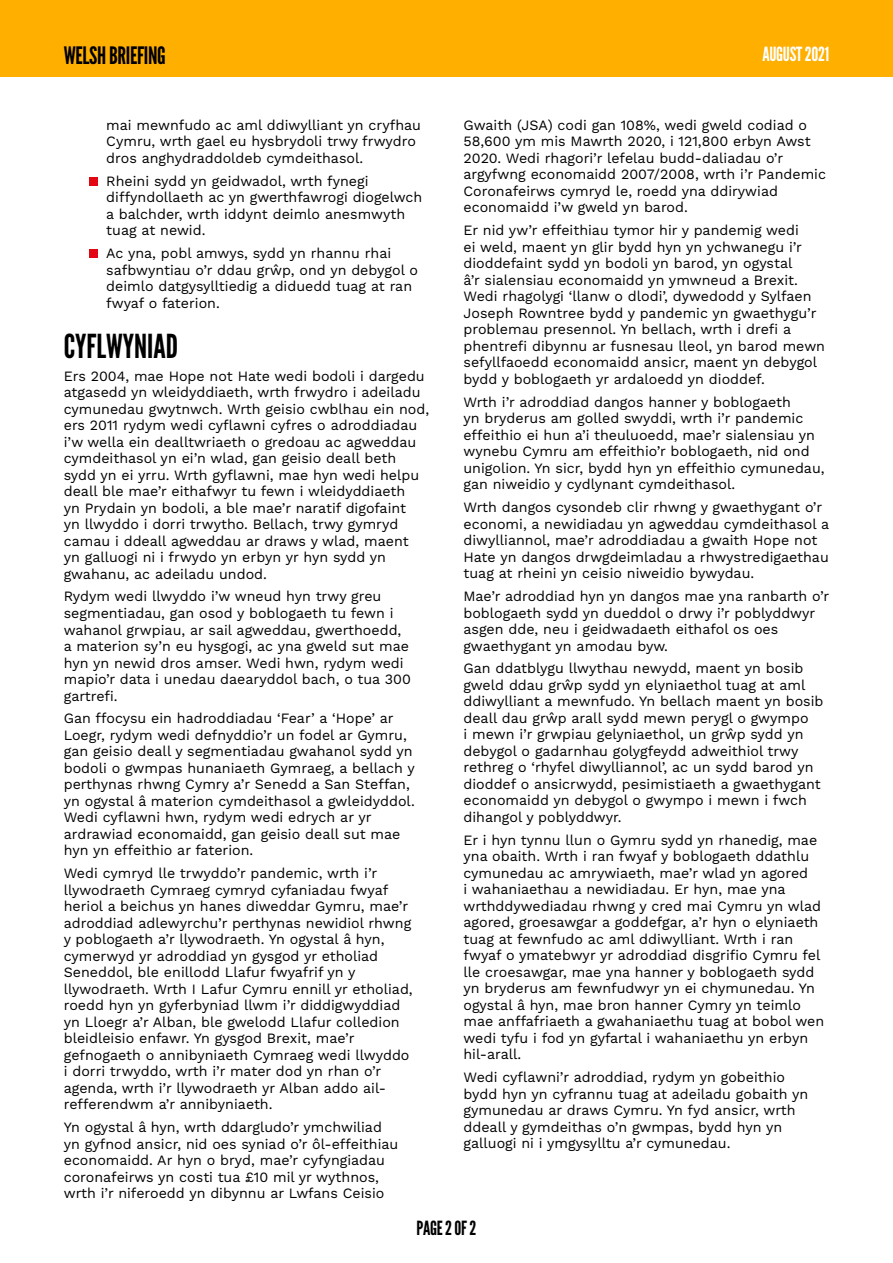
<style>
.page{position:relative;width:893px;height:1263px;background:#fff}
.page>*{position:absolute;margin:0;border:0;box-sizing:border-box;transform-origin:0 0}
.t1{font:33px "League Gothic";color:#000}
.t2{font:24px "League Gothic";letter-spacing:-.015em;color:#000}
.t3{font:19.5px "League Gothic";letter-spacing:-.015em;color:#fff}
.t4{font:19.5px "League Gothic";letter-spacing:-.015em;color:#000}
.t5{font:14.25px/16.5px "Work Sans";color:#000}
</style>
<div class="page">
<div style="left:0;top:0;width:893px;height:77px;background:#ffaf00"></div>
<div style="left:89px;top:177px;width:9px;height:9px;background:#e30613"></div>
<div style="left:89px;top:249px;width:9px;height:9px;background:#e30613"></div>
<h2 class="t2" style="left:64px;top:42px;width:104px">WELSH BRIEFING</h2>
<h3 class="t3" style="left:762px;top:43px;width:68px">AUGUST 2021</h3>
<p class="t5" style="left:106px;top:116px;width:316px">mai mewnfudo ac aml ddiwylliant yn cryfhau<br>Cymru, wrth gael eu hysbrydoli trwy frwydro dros anghydraddoldeb cymdeithasol.</p>
<p class="t5" style="left:106px;top:172px;width:318px">Rheini sydd yn geidwadol, wrth fynegi diffyndollaeth ac yn gwerthfawrogi diogelwch a balchder, wrth iddynt deimlo anesmwyth tuag at newid.</p>
<p class="t5" style="left:106px;top:244px;width:313px">Ac yna, pobl amwys, sydd yn rhannu rhai safbwyntiau o’r ddau grŵp, ond yn debygol o deimlo datgysylltiedig a diduedd tuag at ran fwyaf o faterion.</p>
<h1 class="t1" style="left:64px;top:326px;width:116px">CYFLWYNIAD</h1>
<p class="t5" style="left:64px;top:367px;width:367px">Ers 2004, mae Hope not Hate wedi bodoli i dargedu atgasedd yn wleidyddiaeth, wrth frwydro i adeiladu cymunedau gwytnwch. Wrth geisio cwblhau ein nod, ers 2011 rydym wedi cyflawni cyfres o adroddiadau i’w wella ein dealltwriaeth o gredoau ac agweddau cymdeithasol yn ei’n wlad, gan geisio deall beth sydd yn ei yrru. Wrth gyflawni, mae hyn wedi helpu deall ble mae’r eithafwyr tu fewn i wleidyddiaeth<br>yn Prydain yn bodoli, a ble mae’r naratif digofaint<br>yn llwyddo i dorri trwytho. Bellach, trwy gymryd camau i ddeall agweddau ar draws y wlad, maent<br>yn galluogi ni i frwydo yn erbyn yr hyn sydd yn gwahanu, ac adeiladu undod.</p>
<p class="t5" style="left:64px;top:588px;width:349px">Rydym wedi llwyddo i’w wneud hyn trwy greu segmentiadau, gan osod y boblogaeth tu fewn i wahanol grwpiau, ar sail agweddau, gwerthoedd, a materion sy’n eu hysgogi, ac yna gweld sut mae hyn yn newid dros amser. Wedi hwn, rydym wedi mapio’r data i unedau daearyddol bach, o tua 300 gartrefi.</p>
<p class="t5" style="left:64px;top:710px;width:353px">Gan ffocysu ein hadroddiadau ‘Fear’ a ‘Hope’ ar Loegr, rydym wedi defnyddio’r un fodel ar Gymru, gan geisio deall y segmentiadau gwahanol sydd yn bodoli o gwmpas hunaniaeth Gymraeg, a bellach y perthynas rhwng Cymry a’r Senedd a San Steffan, yn ogystal â materion cymdeithasol a gwleidyddol.<br>Wedi cyflawni hwn, rydym wedi edrych ar yr ardrawiad economaidd, gan geisio deall sut mae hyn yn effeithio ar faterion.</p>
<p class="t5" style="left:64px;top:864px;width:350px">Wedi cymryd lle trwyddo’r pandemic, wrth i’r llywodraeth Cymraeg cymryd cyfaniadau fwyaf heriol a beichus yn hanes diweddar Gymru, mae’r adroddiad adlewyrchu’r perthynas newidiol rhwng y poblogaeth a’r llywodraeth. Yn ogystal â hyn, cymerwyd yr adroddiad yn gysgod yr etholiad Seneddol, ble enillodd Llafur fwyafrif yn y llywodraeth. Wrth I Lafur Cymru ennill yr etholiad, roedd hyn yn gyferbyniad llwm i’r diddigwyddiad yn Lloegr a’r Alban, ble gwelodd Llafur colledion bleidleisio enfawr. Yn gysgod Brexit, mae’r gefnogaeth o annibyniaeth Cymraeg wedi llwyddo i dorri trwyddo, wrth i’r mater dod yn rhan o’r agenda, wrth i’r llywodraeth yr Alban addo ail&shy;refferendwm a’r annibyniaeth.</p>
<p class="t5" style="left:64px;top:1118px;width:336px">Yn ogystal â hyn, wrth ddargludo’r ymchwiliad yn gyfnod ansicr, nid oes syniad o’r ôl-effeithiau economaidd. Ar hyn o bryd, mae’r cyfyngiadau coronafeirws yn costi tua £10 mil yr wythnos, wrth i’r niferoedd yn dibynnu ar Lwfans Ceisio</p>
<p class="t5" style="left:463px;top:116px;width:364px">Gwaith (JSA) codi gan 108%, wedi gweld codiad o 58,600 ym mis Mawrth 2020, i 121,800 erbyn Awst 2020. Wedi rhagori’r lefelau budd-daliadau o’r argyfwng economaidd 2007/2008, wrth i’r Pandemic Coronafeirws cymryd le, roedd yna ddirywiad economaidd i’w gweld yn barod.</p>
<p class="t5" style="left:463px;top:222px;width:363px">Er nid yw’r effeithiau tymor hir y pandemig wedi<br>ei weld, maent yn glir bydd hyn yn ychwanegu i’r dioddefaint sydd yn bodoli yn barod, yn ogystal<br>â’r sialensiau economaidd yn ymwneud a Brexit.<br>Wedi rhagolygi ‘llanw o dlodi’, dywedodd y Sylfaen Joseph Rowntree bydd y pandemic yn gwaethygu’r problemau presennol. Yn bellach, wrth i drefi a phentrefi dibynnu ar fusnesau lleol, yn barod mewn sefyllfaoedd economaidd ansicr, maent yn debygol bydd y boblogaeth yr ardaloedd yn dioddef.</p>
<p class="t5" style="left:463px;top:393px;width:363px">Wrth i’r adroddiad dangos hanner y boblogaeth<br>yn bryderus am golled swyddi, wrth i’r pandemic effeithio ei hun a’i theuluoedd, mae’r sialensiau yn wynebu Cymru am effeithio’r boblogaeth, nid ond unigolion. Yn sicr, bydd hyn yn effeithio cymunedau, gan niweidio y cydlynant cymdeithasol.</p>
<p class="t5" style="left:463px;top:498px;width:367px">Wrth dangos cysondeb clir rhwng y gwaethygant o’r economi, a newidiadau yn agweddau cymdeithasol a diwylliannol, mae’r adroddiadau a gwaith Hope not Hate yn dangos drwgdeimladau a rhwystredigaethau tuag at rheini yn ceisio niweidio bywydau.</p>
<p class="t5" style="left:463px;top:587px;width:367px">Mae’r adroddiad hyn yn dangos mae yna ranbarth o’r boblogaeth sydd yn dueddol o drwy i’r poblyddwyr asgen dde, neu i geidwadaeth eithafol os oes gwaethygant yn amodau byw.</p>
<p class="t5" style="left:463px;top:660px;width:361px">Gan ddatblygu llwythau newydd, maent yn bosib gweld ddau grŵp sydd yn elyniaethol tuag at aml ddiwylliant a mewnfudo. Yn bellach maent yn bosib deall dau grŵp arall sydd mewn perygl o gwympo<br>i mewn i’r grwpiau gelyniaethol, un grŵp sydd yn debygol o gadarnhau golygfeydd adweithiol trwy rethreg o ‘rhyfel diwylliannol’, ac un sydd barod yn dioddef o ansicrwydd, pesimistiaeth a gwaethygant economaidd yn debygol o gwympo i mewn i fwch dihangol y poblyddwyr.</p>
<p class="t5" style="left:463px;top:831px;width:362px">Er i hyn tynnu llun o Gymru sydd yn rhanedig, mae yna obaith. Wrth i ran fwyaf y boblogaeth ddathlu cymunedau ac amrywiaeth, mae’r wlad yn agored<br>i wahaniaethau a newidiadau. Er hyn, mae yna wrthddywediadau rhwng y cred mai Cymru yn wlad agored, groesawgar a goddefgar, a’r hyn o elyniaeth tuag at fewnfudo ac aml ddiwylliant. Wrth i ran fwyaf o ymatebwyr yr adroddiad disgrifio Cymru fel lle croesawgar, mae yna hanner y boblogaeth sydd yn bryderus am fewnfudwyr yn ei chymunedau. Yn ogystal â hyn, mae bron hanner Cymry yn teimlo mae anffafriaeth a gwahaniaethu tuag at bobol wen wedi tyfu i fod yn gyfartal i wahaniaethu yn erbyn hil-arall.</p>
<p class="t5" style="left:463px;top:1068px;width:346px">Wedi cyflawni’r adroddiad, rydym yn gobeithio bydd hyn yn cyfrannu tuag at adeiladu gobaith yn gymunedau ar draws Cymru. Yn fyd ansicr, wrth ddeall y gymdeithas o’n gwmpas, bydd hyn yn galluogi ni i ymgysylltu a’r cymunedau.</p>
<h3 class="t4" style="left:416px;top:1216px;width:61px">PAGE 2 OF 2</h3>
</div>
